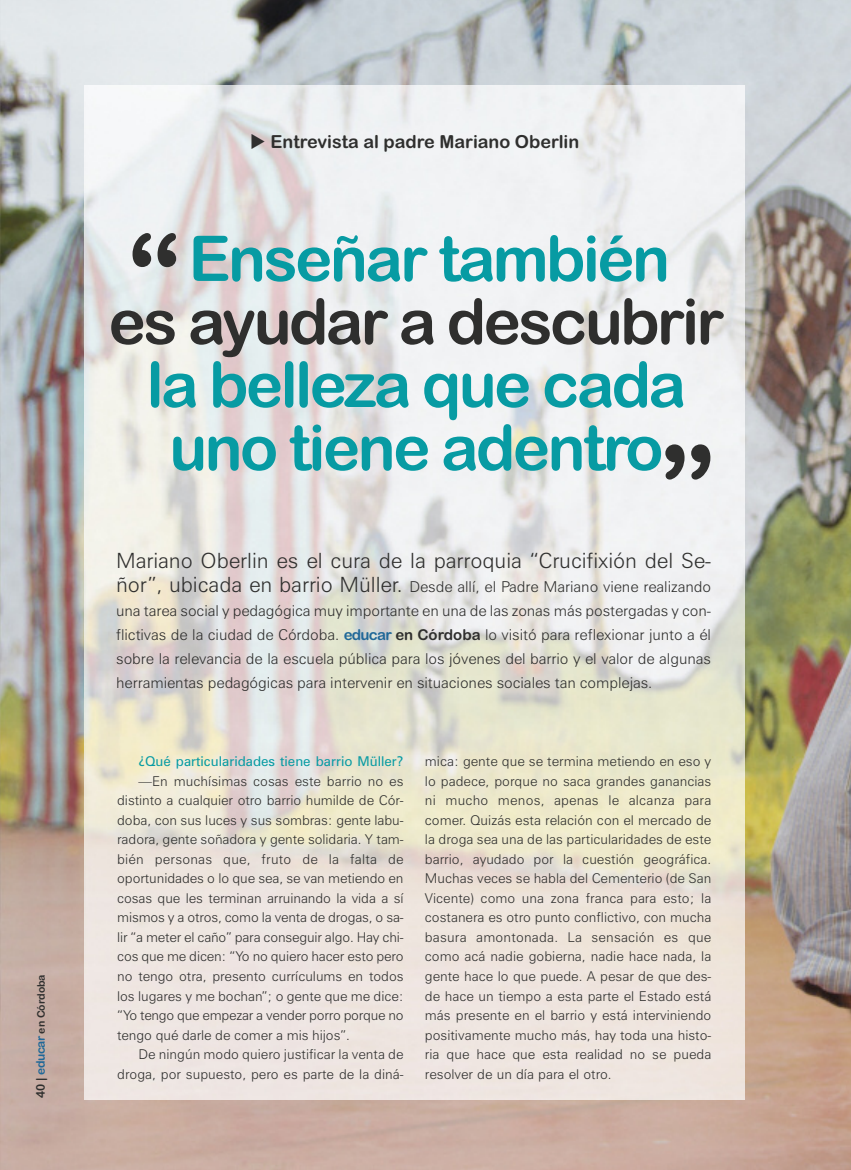
<style>
.page{position:relative;width:851px;height:1170px;background:#fff}
.page>*{position:absolute;margin:0;border:0;box-sizing:border-box;transform-origin:0 0}
.t1{font:120px "Arial Rounded MT Bold";color:#2f2f2e}
.t2{font:116.4px "Arial Rounded MT Bold";color:#2f2f2e}
.t3{font:63px/63px "Arial Rounded MT Bold";letter-spacing:-.04em;color:#079ba3;text-align:center}
.t4{font:63px "Arial Rounded MT Bold";letter-spacing:-.04em;color:#2f2f2e}
.t5{font:300 21px "Zurich BT";letter-spacing:-.005em;color:#2f2f2e}
.t6{font:18px "Arial Rounded MT Bold";color:#2f2f2e}
.t7{font:300 15px/24px "Zurich BT";letter-spacing:-.005em;color:#2f2f2e;text-align:justify}
.t8{font:300 13.5px/19.5px "Zurich BT";color:#2f2f2e;text-align:justify}
.t9{font:13.5px "Zurich BT";color:#079ba3}
.t10{font:10.5px "Arial Rounded MT Bold";color:#2f2f2e}
.s1{font-size:12px}
.s2{font-size:12px;color:#206898}
.s3{font-size:21px}
.s4{font-family:"Arial Rounded MT Bold";font-weight:400;color:#206898}
.s5{font-family:"Arial Rounded MT Bold";font-weight:400}
</style>
<div class="page">
<img style="left:0;top:0;width:850px;height:1169px">
<img style="left:85px;top:85px;width:659px;height:1014px">
<p class="t10" style="left:35px;top:1098px;width:125px;rotate:-90deg"><span class="s1">40 |</span> <span class="s2">educar</span> en Córdoba</p>
<h3 class="t6" style="left:250px;top:131px;width:330px">◆ Entrevista al padre Mariano Oberlin</h3>
<h2 class="t2" style="left:127px;top:209px;width:55px">“</h2>
<h3 class="t3" style="left:188px;top:228px;width:483px">Enseñar también</h3>
<h3 class="t4" style="left:108px;top:285px;width:617px">es ayudar a descubrir</h3>
<h3 class="t3" style="left:146px;top:354px;width:540px">la belleza que cada uno tiene adentro</h3>
<h1 class="t1" style="left:660px;top:420px;width:56px">”</h1>
<h3 class="t5" style="left:116px;top:548px;width:596px">Mariano Oberlin es el cura de la parroquia “Crucifixión del Se-</h3>
<p class="t7" style="left:116px;top:574px;width:596px"><span class="s3">ñor”, ubicada en barrio Müller.</span> Desde allí, el Padre Mariano viene realizando una tarea social y pedagógica muy importante en una de las zonas más postergadas y con&shy;flictivas de la ciudad de Córdoba. <span class="s4">educar</span> <span class="s5">en Córdoba</span> lo visitó para reflexionar junto a él sobre la relevancia de la escuela pública para los jóvenes del barrio y el valor de algunas herramientas pedagógicas para intervenir en situaciones sociales tan complejas.</p>
<p class="t9" style="left:138px;top:753px;width:266px">¿Qué particularidades tiene barrio Müller?</p>
<p class="t8" style="left:117px;top:771px;width:288px;text-indent:21px">—En muchísimas cosas este barrio no es distinto a cualquier otro barrio humilde de Cór&shy;doba, con sus luces y sus sombras: gente labu&shy;radora, gente soñadora y gente solidaria. Y tam&shy;bién personas que, fruto de la falta de oportunidades o lo que sea, se van metiendo en cosas que les terminan arruinando la vida a sí mismos y a otros, como la venta de drogas, o sa&shy;lir “a meter el caño” para conseguir algo. Hay chi&shy;cos que me dicen: “Yo no quiero hacer esto pero no tengo otra, presento currículums en todos los lugares y me bochan”; o gente que me dice: “Yo tengo que empezar a vender porro porque no tengo qué darle de comer a mis hijos”.</p>
<p class="t8" style="left:117px;top:1044px;width:288px;text-align:right">De ningún modo quiero justificar la venta de droga, por supuesto, pero es parte de la diná-</p>
<p class="t8" style="left:425px;top:751px;width:288px">mica: gente que se termina metiendo en eso y lo padece, porque no saca grandes ganancias ni mucho menos, apenas le alcanza para comer. Quizás esta relación con el mercado de la droga sea una de las particularidades de este barrio, ayudado por la cuestión geográfica.<br>Muchas veces se habla del Cementerio (de San Vicente) como una zona franca para esto; la costanera es otro punto conflictivo, con mucha basura amontonada. La sensación es que como acá nadie gobierna, nadie hace nada, la gente hace lo que puede. A pesar de que des&shy;de hace un tiempo a esta parte el Estado está más presente en el barrio y está interviniendo positivamente mucho más, hay toda una histo&shy;ria que hace que esta realidad no se pueda resolver de un día para el otro.</p>
</div>
